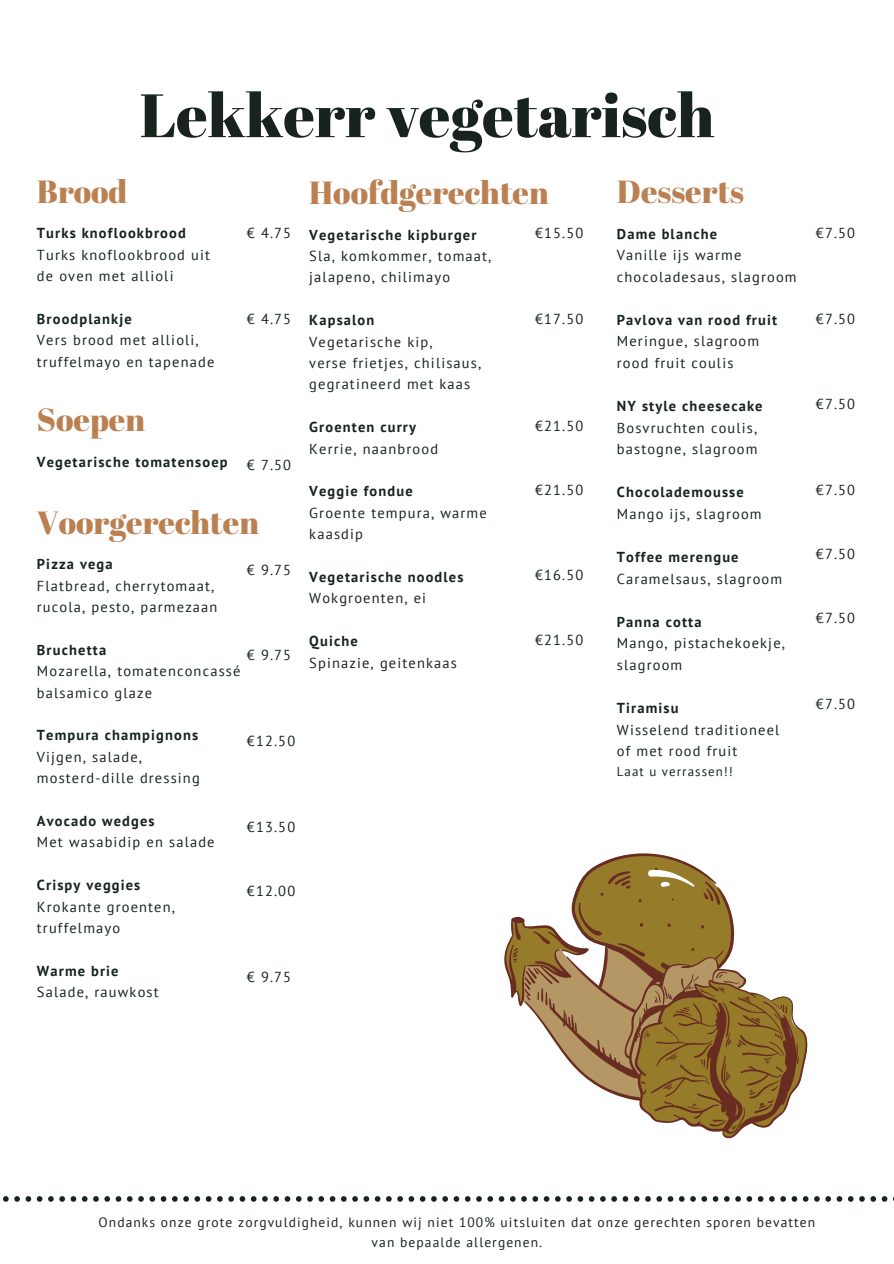
<style>
.page{position:relative;width:894px;height:1264px;background:#fff}
.page>*{position:absolute;margin:0;border:0;box-sizing:border-box;transform-origin:0 0}
.t1{font:61.05px "Abril Fatface";color:#17231c}
.t2{font:31.95px "Abril Fatface";color:#bb8051}
.t3{font:14.4px/21.5px "PT Sans";letter-spacing:.08em;color:#17231c}
.t4{font:700 14.4px "PT Sans";letter-spacing:.08em;color:#17231c}
.t5{font:13.5px/20px "PT Sans";letter-spacing:.08em;color:#17231c;text-align:center}
.t6{font:12.9px "PT Sans";letter-spacing:.08em;color:#17231c}
</style>
<div class="page">
<svg style="left:3px;top:1196px;width:885px;height:5px"></svg>
<svg style="left:504px;top:853px;width:304px;height:285px"></svg>
<h1 class="t1" style="left:140px;top:72px;width:576px">Lekkerr vegetarisch</h1>
<h2 class="t2" style="left:37px;top:169px;width:92px">Brood</h2>
<p class="t4" style="left:37px;top:223px;width:150px">Turks knoflookbrood</p>
<p class="t3" style="left:37px;top:243px;width:174px">Turks knoflookbrood uit de oven met allioli</p>
<p class="t4" style="left:37px;top:309px;width:96px">Broodplankje</p>
<p class="t3" style="left:37px;top:329px;width:179px">Vers brood met allioli, truffelmayo en tapenade</p>
<h2 class="t2" style="left:37px;top:397px;width:110px">Soepen</h2>
<p class="t4" style="left:37px;top:452px;width:192px">Vegetarische tomatensoep</p>
<p class="t3" style="left:247px;top:222px;width:46px">€ 4.75</p>
<p class="t3" style="left:247px;top:307px;width:46px">€ 4.75</p>
<p class="t3" style="left:247px;top:454px;width:46px">€ 7.50</p>
<h2 class="t2" style="left:37px;top:500px;width:224px">Voorgerechten</h2>
<p class="t4" style="left:37px;top:554px;width:77px">Pizza vega</p>
<p class="t3" style="left:37px;top:574px;width:182px">Flatbread, cherrytomaat, rucola, pesto, parmezaan</p>
<p class="t4" style="left:37px;top:640px;width:71px">Bruchetta</p>
<p class="t3" style="left:37px;top:660px;width:205px">Mozarella, tomatenconcassé balsamico glaze</p>
<p class="t4" style="left:37px;top:725px;width:163px">Tempura champignons</p>
<p class="t3" style="left:37px;top:745px;width:164px">Vijgen, salade, mosterd-dille dressing</p>
<p class="t4" style="left:37px;top:811px;width:119px">Avocado wedges</p>
<p class="t3" style="left:37px;top:831px;width:179px">Met wasabidip en salade</p>
<p class="t4" style="left:37px;top:875px;width:105px">Crispy veggies</p>
<p class="t3" style="left:37px;top:895px;width:140px">Krokante groenten, truffelmayo</p>
<p class="t4" style="left:37px;top:961px;width:83px">Warme brie</p>
<p class="t3" style="left:37px;top:981px;width:123px">Salade, rauwkost</p>
<p class="t3" style="left:247px;top:559px;width:46px">€ 9.75</p>
<p class="t3" style="left:247px;top:644px;width:46px">€ 9.75</p>
<p class="t3" style="left:247px;top:730px;width:50px">€12.50</p>
<p class="t3" style="left:247px;top:815px;width:50px">€13.50</p>
<p class="t3" style="left:247px;top:879px;width:50px">€12.00</p>
<p class="t3" style="left:247px;top:965px;width:46px">€ 9.75</p>
<h2 class="t2" style="left:309px;top:170px;width:241px">Hoofdgerechten</h2>
<p class="t4" style="left:309px;top:225px;width:169px">Vegetarische kipburger</p>
<p class="t3" style="left:309px;top:245px;width:184px">Sla, komkommer, tomaat, jalapeno, chilimayo</p>
<p class="t4" style="left:309px;top:310px;width:67px">Kapsalon</p>
<p class="t3" style="left:309px;top:330px;width:173px">Vegetarische kip,<br>verse frietjes, chilisaus, gegratineerd met kaas</p>
<p class="t4" style="left:309px;top:417px;width:108px">Groenten curry</p>
<p class="t3" style="left:309px;top:437px;width:130px">Kerrie, naanbrood</p>
<p class="t4" style="left:309px;top:481px;width:105px">Veggie fondue</p>
<p class="t3" style="left:309px;top:501px;width:179px">Groente tempura, warme kaasdip</p>
<p class="t4" style="left:309px;top:567px;width:156px">Vegetarische noodles</p>
<p class="t3" style="left:309px;top:587px;width:118px">Wokgroenten, ei</p>
<p class="t4" style="left:309px;top:631px;width:50px">Quiche</p>
<p class="t3" style="left:309px;top:651px;width:149px">Spinazie, geitenkaas</p>
<p class="t3" style="left:535px;top:222px;width:50px">€15.50</p>
<p class="t3" style="left:535px;top:307px;width:50px">€17.50</p>
<p class="t3" style="left:535px;top:414px;width:50px">€21.50</p>
<p class="t3" style="left:535px;top:479px;width:50px">€21.50</p>
<p class="t3" style="left:535px;top:564px;width:50px">€16.50</p>
<p class="t3" style="left:535px;top:628px;width:50px">€21.50</p>
<h2 class="t2" style="left:616px;top:169px;width:129px">Desserts</h2>
<p class="t4" style="left:616px;top:224px;width:102px">Dame blanche</p>
<p class="t3" style="left:616px;top:244px;width:181px">Vanille ijs warme chocoladesaus, slagroom</p>
<p class="t4" style="left:616px;top:310px;width:162px">Pavlova van rood fruit</p>
<p class="t3" style="left:616px;top:330px;width:144px">Meringue, slagroom rood fruit coulis</p>
<p class="t4" style="left:616px;top:396px;width:147px">NY style cheesecake</p>
<p class="t3" style="left:616px;top:416px;width:142px">Bosvruchten coulis, bastogne, slagroom</p>
<p class="t4" style="left:616px;top:483px;width:128px">Chocolademousse</p>
<p class="t3" style="left:616px;top:503px;width:146px">Mango ijs, slagroom</p>
<p class="t4" style="left:616px;top:547px;width:123px">Toffee merengue</p>
<p class="t3" style="left:616px;top:567px;width:167px">Caramelsaus, slagroom</p>
<p class="t4" style="left:616px;top:612px;width:86px">Panna cotta</p>
<p class="t3" style="left:616px;top:632px;width:170px">Mango, pistachekoekje, slagroom</p>
<p class="t4" style="left:616px;top:698px;width:63px">Tiramisu</p>
<p class="t3" style="left:616px;top:718px;width:164px">Wisselend traditioneel of met rood fruit</p>
<p class="t6" style="left:616px;top:762px;width:117px">Laat u verrassen!!</p>
<p class="t3" style="left:815px;top:222px;width:41px">€7.50</p>
<p class="t3" style="left:815px;top:307px;width:41px">€7.50</p>
<p class="t3" style="left:815px;top:393px;width:41px">€7.50</p>
<p class="t3" style="left:815px;top:479px;width:41px">€7.50</p>
<p class="t3" style="left:815px;top:543px;width:41px">€7.50</p>
<p class="t3" style="left:815px;top:607px;width:41px">€7.50</p>
<p class="t3" style="left:815px;top:692px;width:41px">€7.50</p>
<p class="t5" style="left:98px;top:1212px;width:718px">Ondanks onze grote zorgvuldigheid, kunnen wij niet 100% uitsluiten dat onze gerechten sporen bevatten van bepaalde allergenen.</p>
</div>
